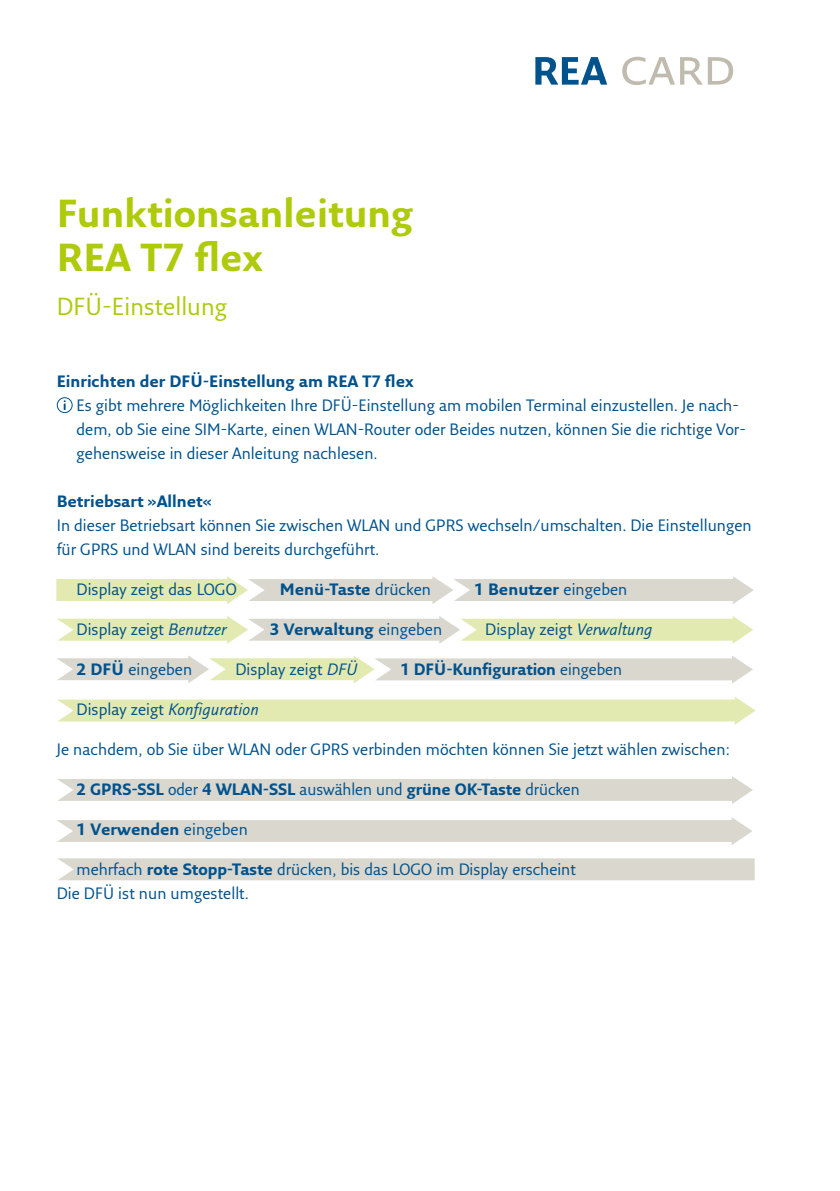
<style>
.page{position:relative;width:840px;height:1191px;background:#fff}
.page>*{position:absolute;margin:0;border:0;box-sizing:border-box;transform-origin:0 0}
.t1{font:700 38px "Fresco Sans Plus Pro";color:#afca0b}
.BON_Schrift{font:24px "Fresco Sans Plus Pro";color:#afca0b}
.BON_Schrift-2{font:16px/24px "Fresco Sans Plus Pro";color:#00528d}
.Absatzformat_1{font:16px/24px "Fresco Sans Plus Pro";color:#00528d}
.Fließtext{font:700 16px "Fresco Sans Plus Pro";letter-spacing:-.005em;color:#00528d}
.Fließtext-2{font:16px "Fresco Sans Plus Pro";color:#00528d}
.BON_Schrift-3{font:700 16px "Fresco Sans Plus Pro";color:#00528d}
.Fließtext-3{font:italic 16px "Fresco Sans Plus Pro";color:#00528d}
.s1{font-weight:400}
.s2{font-style:italic}
.s3{font-weight:700}
.s4{font-style:normal}
</style>
<div class="page">
<svg style="left:535px;top:57px;width:71px;height:28px"></svg>
<svg style="left:622px;top:57px;width:110px;height:28px"></svg>
<svg style="left:57px;top:697px;width:698px;height:27px"></svg>
<svg style="left:57px;top:776px;width:695px;height:28px"></svg>
<svg style="left:57px;top:817px;width:695px;height:28px"></svg>
<svg style="left:56px;top:576px;width:697px;height:28px"></svg>
<div style="left:57px;top:858px;width:697px;height:22px;background:#dad7ce"></div>
<svg style="left:57px;top:655px;width:695px;height:28px"></svg>
<svg style="left:57px;top:616px;width:695px;height:28px"></svg>
<svg style="left:64px;top:400px;width:2px;height:10px"></svg>
<div style="left:57px;top:397px;width:16px;height:16px;border:1px solid #00528d;border-radius:50%"></div>
<p class="t1" style="left:57px;top:189px;width:357px">Funktionsanleitung</p>
<p class="t1" style="left:57px;top:233px;width:207px">REA T7 flex</p>
<p class="BON_Schrift" style="left:57px;top:291px;width:172px">DFÜ-Einstellung</p>
<p class="BON_Schrift-3" style="left:57px;top:371px;width:358px">Einrichten der DFÜ-Einstellung am REA T7 flex</p>
<p class="Absatzformat_1" style="left:77px;top:393px;width:670px">Es gibt mehrere Möglichkeiten Ihre DFÜ-Einstellung am mobilen Terminal einzustellen. Je nach&shy;dem, ob Sie eine SIM-Karte, einen WLAN-Router oder Beides nutzen, können Sie die richtige Vor&shy;gehensweise in dieser Anleitung nachlesen.</p>
<p class="BON_Schrift-3" style="left:57px;top:491px;width:156px">Betriebsart »Allnet«</p>
<p class="BON_Schrift-2" style="left:57px;top:513px;width:696px">In dieser Betriebsart können Sie zwischen WLAN und GPRS wechseln/umschalten. Die Einstellungen für GPRS und WLAN sind bereits durchgeführt.</p>
<p class="Fließtext-2" style="left:77px;top:579px;width:161px">Display zeigt das LOGO</p>
<p class="Fließtext" style="left:279px;top:579px;width:153px">Menü-Taste <span class="s1">drücken</span></p>
<p class="Fließtext" style="left:474px;top:579px;width:155px">1 Benutzer <span class="s1">eingeben</span></p>
<p class="Fließtext-2" style="left:77px;top:619px;width:151px">Display zeigt <span class="s2">Benutzer</span></p>
<p class="Fließtext" style="left:269px;top:619px;width:174px">3 Verwaltung <span class="s1">eingeben</span></p>
<p class="Fließtext-2" style="left:485px;top:619px;width:169px">Display zeigt <span class="s2">Verwaltung</span></p>
<p class="Fließtext-2" style="left:77px;top:659px;width:117px"><span class="s3">2 DFÜ</span> eingeben</p>
<p class="Fließtext-2" style="left:235px;top:659px;width:123px">Display zeigt <span class="s2">DFÜ</span></p>
<p class="Fließtext" style="left:400px;top:659px;width:223px">1 DFÜ-Kunfiguration <span class="s1">eingeben</span></p>
<p class="Fließtext-3" style="left:77px;top:699px;width:184px"><span class="s4">Display zeigt</span> Konfiguration</p>
<p class="BON_Schrift-2" style="left:57px;top:737px;width:674px">Je nachdem, ob Sie über WLAN oder GPRS verbinden möchten können Sie jetzt wählen zwischen:</p>
<p class="Fließtext" style="left:77px;top:779px;width:504px">2 GPRS-SSL <span class="s1">oder</span> 4 WLAN-SSL <span class="s1">auswählen und</span> grüne OK-Taste <span class="s1">drücken</span></p>
<p class="Fließtext" style="left:77px;top:819px;width:173px">1 Verwenden <span class="s1">eingeben</span></p>
<p class="Fließtext-2" style="left:77px;top:859px;width:500px">mehrfach <span class="s3">rote Stopp-Taste</span> drücken, bis das LOGO im Display erscheint</p>
<p class="BON_Schrift-2" style="left:57px;top:881px;width:194px">Die DFÜ ist nun umgestellt.</p>
</div>
